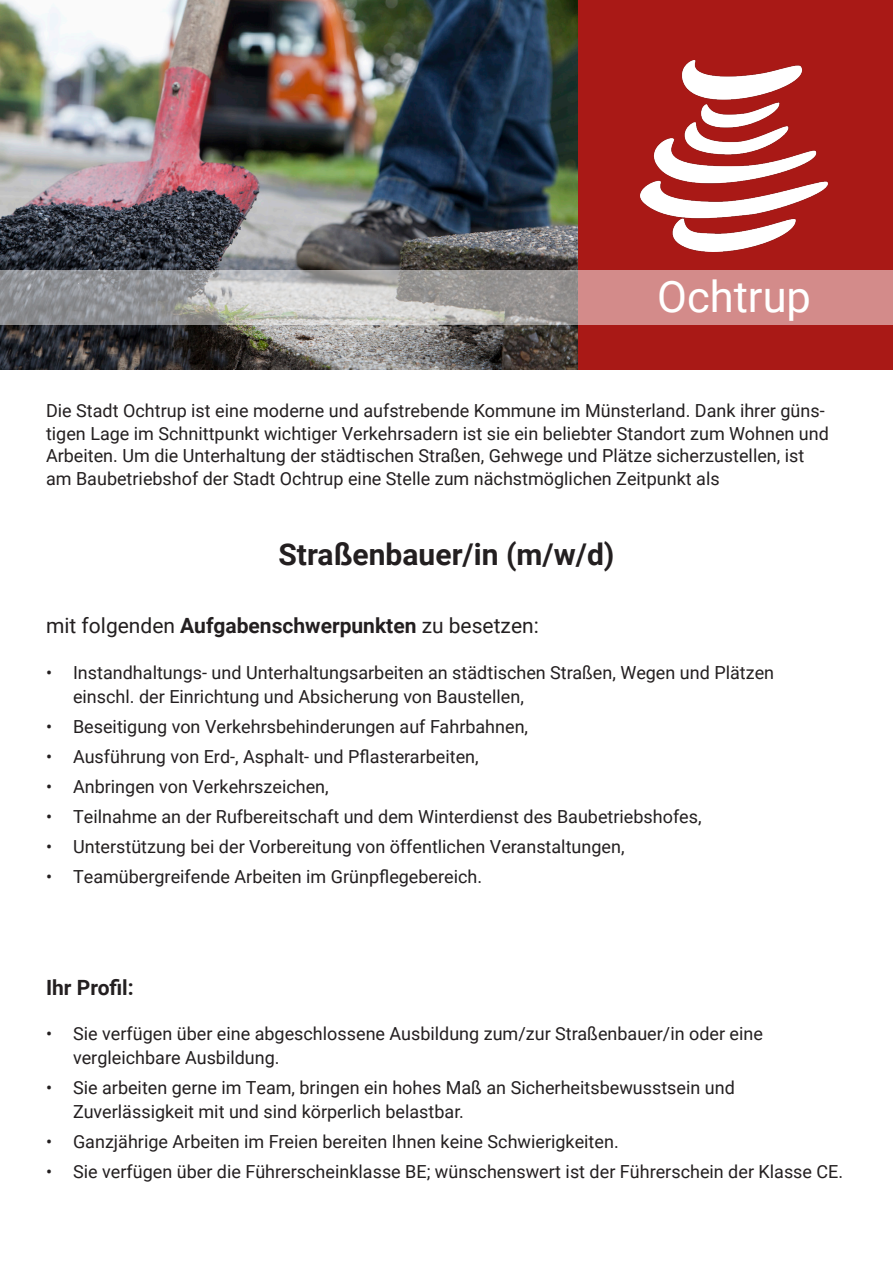
<style>
.page{position:relative;width:893px;height:1263px;background:#fff}
.page>*{position:absolute;margin:0;border:0;box-sizing:border-box;transform-origin:0 0}
.t1{font:43.5px "Roboto";color:#fff}
.t2{font:700 30px "Roboto";color:#231f20}
.t3{font:21px "Roboto";color:#231f20}
.t4{font:700 21px "Roboto";color:#231f20}
.t5{font:18px/24px "Roboto";color:#231f20}
.s1{font-weight:700}
</style>
<div class="page">
<div style="left:0;top:0;width:893px;height:370px;background:#a91916"></div>
<img style="left:1px;top:1px;width:577px;height:369px">
<img style="left:640px;top:61px;width:188px;height:191px">
<svg style="left:0;top:270px;width:893px;height:54px"></svg>
<p class="t1" style="left:657px;top:266px;width:155px">Ochtrup</p>
<p class="t5" style="left:46px;top:399px;width:784px;line-height:22.5px">Die Stadt Ochtrup ist eine moderne und aufstrebende Kommune im Münsterland. Dank ihrer güns&shy;tigen Lage im Schnittpunkt wichtiger Verkehrsadern ist sie ein beliebter Standort zum Wohnen und<br>Arbeiten. Um die Unterhaltung der städtischen Straßen, Gehwege und Plätze sicherzustellen, ist</p>
<p class="t5" style="left:46px;top:466px;width:675px">am Baubetriebshof der Stadt Ochtrup eine Stelle zum nächstmöglichen Zeitpunkt als</p>
<p class="t2" style="left:279px;top:533px;width:337px">Straßenbauer/in (m/w/d)</p>
<p class="t3" style="left:46px;top:611px;width:494px">mit folgenden <span class="s1">Aufgabenschwerpunkten</span> zu besetzen:</p>
<p class="t5" style="left:73px;top:660px;width:703px;text-indent:-27px">• Instandhaltungs- und Unterhaltungsarbeiten an städtischen Straßen, Wegen und Plätzen einschl. der Einrichtung und Absicherung von Baustellen,</p>
<p class="t5" style="left:46px;top:714px;width:484px">• Beseitigung von Verkehrsbehinderungen auf Fahrbahnen,</p>
<p class="t5" style="left:46px;top:744px;width:434px">• Ausführung von Erd-, Asphalt- und Pflasterarbeiten,</p>
<p class="t5" style="left:46px;top:774px;width:284px">• Anbringen von Verkehrszeichen,</p>
<p class="t5" style="left:46px;top:804px;width:657px">• Teilnahme an der Rufbereitschaft und dem Winterdienst des Baubetriebshofes,</p>
<p class="t5" style="left:46px;top:834px;width:580px">• Unterstützung bei der Vorbereitung von öffentlichen Veranstaltungen,</p>
<p class="t5" style="left:46px;top:864px;width:438px">• Teamübergreifende Arbeiten im Grünpflegebereich.</p>
<p class="t4" style="left:46px;top:972px;width:89px">Ihr Profil:</p>
<p class="t5" style="left:73px;top:1021px;width:691px;text-indent:-27px">• Sie verfügen über eine abgeschlossene Ausbildung zum/zur Straßenbauer/in oder eine vergleichbare Ausbildung.</p>
<p class="t5" style="left:73px;top:1075px;width:663px;text-indent:-27px">• Sie arbeiten gerne im Team, bringen ein hohes Maß an Sicherheitsbewusstsein und<br>Zuverlässigkeit mit und sind körperlich belastbar.</p>
<p class="t5" style="left:46px;top:1129px;width:574px">• Ganzjährige Arbeiten im Freien bereiten Ihnen keine Schwierigkeiten.</p>
<p class="t5" style="left:46px;top:1159px;width:799px">• Sie verfügen über die Führerscheinklasse BE; wünschenswert ist der Führerschein der Klasse CE.</p>
</div>
